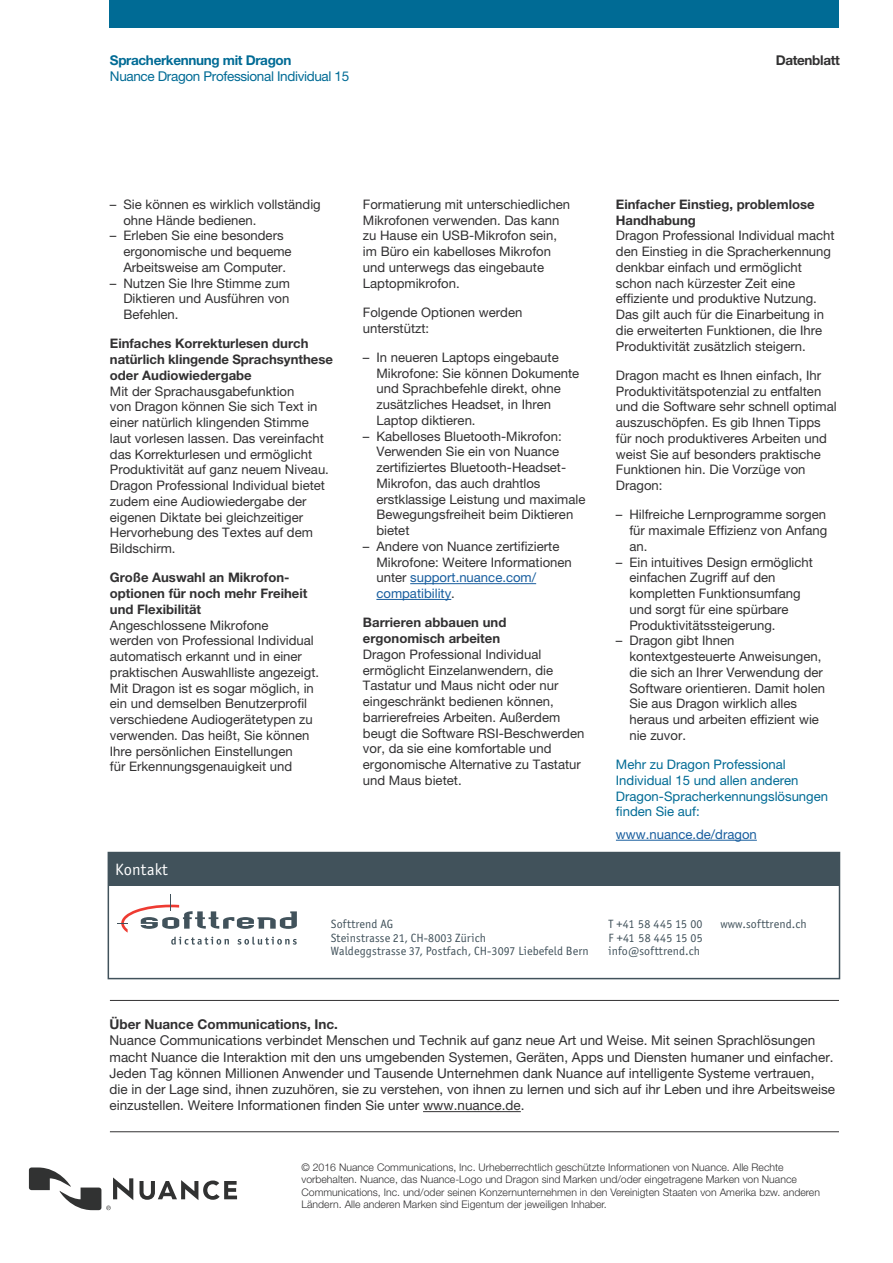
<style>
.page{position:relative;width:893px;height:1263px;background:#fff}
.page>*{position:absolute;margin:0;border:0;box-sizing:border-box;transform-origin:0 0}
.t1{font:16.5px "Officina Sans ITC Std";letter-spacing:.01em;color:#fff}
.t2{font:13.5px/16.2px "Helvetica Neue LT Pro";color:#323132}
.t3{font:13.5px "Helvetica Neue LT Pro";letter-spacing:-.025em;color:#006b95}
.t4{font:700 13.5px "Helvetica Neue LT Pro";color:#323132}
.t5{font:700 13.5px "Helvetica Neue LT Pro";letter-spacing:-.025em;color:#006b95}
.t6{font:700 13.5px "Helvetica Neue LT Pro";letter-spacing:-.025em;color:#323132}
.t7{font:13.2px/15.8px "Helvetica Neue LT Pro";color:#323132}
.t8{font:700 13.2px/15.8px "Helvetica Neue LT Pro";color:#323132}
.t9{font:13.2px/15.8px "Helvetica Neue LT Pro";color:#006b95}
.t10{font:13.2px "Helvetica Neue LT Pro";color:#175d9e}
.t11{font:12px/13.5px "Officina Sans ITC Std";letter-spacing:.01em;color:#41525b}
.t12{font:300 10.5px/12.6px "Helvetica Neue LT Pro";color:#323132}
.s1{color:#175d9e}
</style>
<div class="page">
<svg style="left:139px;top:1180px;width:98px;height:20px"></svg>
<svg style="left:29px;top:1167px;width:104px;height:43px"></svg>
<div style="left:110px;top:0;width:729px;height:28px;background:#006b95"></div>
<hr style="left:616px;top:840px;width:141px;height:1px;background:#175d9e">
<hr style="left:410px;top:583px;width:126px;height:1px;background:#175d9e">
<hr style="left:376px;top:599px;width:75px;height:1px;background:#175d9e">
<hr style="left:110px;top:1131px;width:729px;height:1px;background:#323132">
<hr style="left:110px;top:1000px;width:729px;height:1px;background:#323132">
<hr style="left:423px;top:1111px;width:98px;height:1px;background:#323132">
<div style="left:108px;top:852px;width:732px;height:127px;border:2px solid #41525b"></div>
<div style="left:108px;top:852px;width:732px;height:33px;background:#41525b"></div>
<svg style="left:118px;top:894px;width:179px;height:51px"></svg>
<p class="t5" style="left:110px;top:52px;width:183px">Spracherkennung mit Dragon</p>
<p class="t3" style="left:110px;top:68px;width:241px">Nuance Dragon Professional Individual 15</p>
<p class="t6" style="left:776px;top:52px;width:66px">Datenblatt</p>
<p class="t7" style="left:123px;top:196px;width:199px;text-indent:-14px">– Sie können es wirklich vollständig ohne Hände bedienen.</p>
<p class="t7" style="left:123px;top:228px;width:170px;text-indent:-14px">– Erleben Sie eine besonders ergonomische und bequeme<br>Arbeitsweise am Computer.</p>
<p class="t7" style="left:123px;top:275px;width:168px;text-align:justify;text-indent:-14px">– Nutzen Sie Ihre Stimme zum Diktieren und Ausführen von Befehlen.</p>
<p class="t8" style="left:110px;top:335px;width:225px">Einfaches Korrekturlesen durch natürlich klingende Sprachsynthese oder Audiowiedergabe</p>
<p class="t7" style="left:110px;top:383px;width:221px">Mit der Sprachausgabefunktion<br>von Dragon können Sie sich Text in einer natürlich klingenden Stimme laut vorlesen lassen. Das vereinfacht das Korrekturlesen und ermöglicht Produktivität auf ganz neuem Niveau.<br>Dragon Professional Individual bietet zudem eine Audiowiedergabe der eigenen Diktate bei gleichzeitiger Hervorhebung des Textes auf dem Bildschirm.</p>
<p class="t8" style="left:110px;top:569px;width:199px">Große Auswahl an Mikrofon&shy;optionen für noch mehr Freiheit und Flexibilität</p>
<p class="t7" style="left:110px;top:617px;width:211px">Angeschlossene Mikrofone<br>werden von Professional Individual automatisch erkannt und in einer praktischen Auswahlliste angezeigt.<br>Mit Dragon ist es sogar möglich, in ein und demselben Benutzerprofil verschiedene Audiogerätetypen zu verwenden. Das heißt, Sie können Ihre persönlichen Einstellungen<br>für Erkennungsgenauigkeit und</p>
<p class="t7" style="left:363px;top:196px;width:209px">Formatierung mit unterschiedlichen<br>Mikrofonen verwenden. Das kann zu Hause ein USB-Mikrofon sein, im Büro ein kabelloses Mikrofon und unterwegs das eingebaute<br>Laptopmikrofon.</p>
<p class="t7" style="left:363px;top:304px;width:161px">Folgende Optionen werden unterstützt:</p>
<p class="t7" style="left:376px;top:349px;width:204px;text-indent:-14px">– In neueren Laptops eingebaute<br>Mikrofone: Sie können Dokumente und Sprachbefehle direkt, ohne zusätzliches Headset, in Ihren<br>Laptop diktieren.</p>
<p class="t7" style="left:376px;top:428px;width:211px;text-indent:-14px">– Kabelloses Bluetooth-Mikrofon:<br>Verwenden Sie ein von Nuance zertifiziertes Bluetooth-Headset-<br>Mikrofon, das auch drahtlos erstklassige Leistung und maximale<br>Bewegungsfreiheit beim Diktieren bietet</p>
<p class="t7" style="left:376px;top:538px;width:197px;text-indent:-14px">– Andere von Nuance zertifizierte<br>Mikrofone: Weitere Informationen unter <span class="s1">support.nuance.com/ compatibility</span>.</p>
<p class="t8" style="left:363px;top:614px;width:145px">Barrieren abbauen und ergonomisch arbeiten</p>
<p class="t7" style="left:363px;top:646px;width:223px">Dragon Professional Individual ermöglicht Einzelanwendern, die<br>Tastatur und Maus nicht oder nur eingeschränkt bedienen können, barrierefreies Arbeiten. Außerdem beugt die Software RSI-Beschwerden vor, da sie eine komfortable und ergonomische Alternative zu Tastatur und Maus bietet.</p>
<p class="t1" style="left:115px;top:860px;width:54px">Kontakt</p>
<p class="t8" style="left:616px;top:196px;width:200px">Einfacher Einstieg, problemlose<br>Handhabung</p>
<p class="t7" style="left:616px;top:228px;width:220px">Dragon Professional Individual macht den Einstieg in die Spracherkennung denkbar einfach und ermöglicht schon nach kürzester Zeit eine effiziente und produktive Nutzung.<br>Das gilt auch für die Einarbeitung in die erweiterten Funktionen, die Ihre Produktivität zusätzlich steigern.</p>
<p class="t7" style="left:616px;top:367px;width:222px">Dragon macht es Ihnen einfach, Ihr<br>Produktivitätspotenzial zu entfalten und die Software sehr schnell optimal auszuschöpfen. Es gib Ihnen Tipps für noch produktiveres Arbeiten und weist Sie auf besonders praktische<br>Funktionen hin. Die Vorzüge von<br>Dragon:</p>
<p class="t7" style="left:629px;top:507px;width:199px;text-align:justify;text-indent:-14px">– Hilfreiche Lernprogramme sorgen für maximale Effizienz von Anfang an.</p>
<p class="t7" style="left:629px;top:554px;width:185px;text-indent:-14px">– Ein intuitives Design ermöglicht einfachen Zugriff auf den kompletten Funktionsumfang und sorgt für eine spürbare<br>Produktivitätssteigerung.</p>
<p class="t7" style="left:629px;top:633px;width:197px;text-indent:-14px">– Dragon gibt Ihnen kontextgesteuerte Anweisungen, die sich an Ihrer Verwendung der<br>Software orientieren. Damit holen<br>Sie aus Dragon wirklich alles heraus und arbeiten effizient wie nie zuvor.</p>
<p class="t9" style="left:616px;top:756px;width:214px">Mehr zu Dragon Professional<br>Individual 15 und allen anderen<br>Dragon-Spracherkennungslösungen finden Sie auf:</p>
<p class="t10" style="left:616px;top:826px;width:142px">www.nuance.de/dragon</p>
<p class="t11" style="left:331px;top:917px;width:259px">Softtrend AG<br>Steinstrasse 21, CH-8003 Zürich<br>Waldeggstrasse 37, Postfach, CH-3097 Liebefeld Bern</p>
<p class="t11" style="left:609px;top:917px;width:96px;text-align:justify">T +41 58 445 15 00<br>F +41 58 445 15 05 info@softtrend.ch</p>
<p class="t11" style="left:720px;top:917px;width:88px">www.softtrend.ch</p>
<p class="t4" style="left:110px;top:1016px;width:230px">Über Nuance Communications, Inc.</p>
<p class="t2" style="left:110px;top:1032px;width:727px">Nuance Communications verbindet Menschen und Technik auf ganz neue Art und Weise. Mit seinen Sprachlösungen macht Nuance die Interaktion mit den uns umgebenden Systemen, Geräten, Apps und Diensten humaner und einfacher.<br>Jeden Tag können Millionen Anwender und Tausende Unternehmen dank Nuance auf intelligente Systeme vertrauen, die in der Lage sind, ihnen zuzuhören, sie zu verstehen, von ihnen zu lernen und sich auf ihr Leben und ihre Arbeitsweise einzustellen. Weitere Informationen finden Sie unter www.nuance.de.</p>
<p class="t12" style="left:301px;top:1160px;width:520px">© 2016 Nuance Communications, Inc. Urheberrechtlich geschützte Informationen von Nuance. Alle Rechte vorbehalten. Nuance, das Nuance-Logo und Dragon sind Marken und/oder eingetragene Marken von Nuance Communications, Inc. und/oder seinen Konzernunternehmen in den Vereinigten Staaten von Amerika bzw. anderen Ländern. Alle anderen Marken sind Eigentum der jeweiligen Inhaber.</p>
</div>
